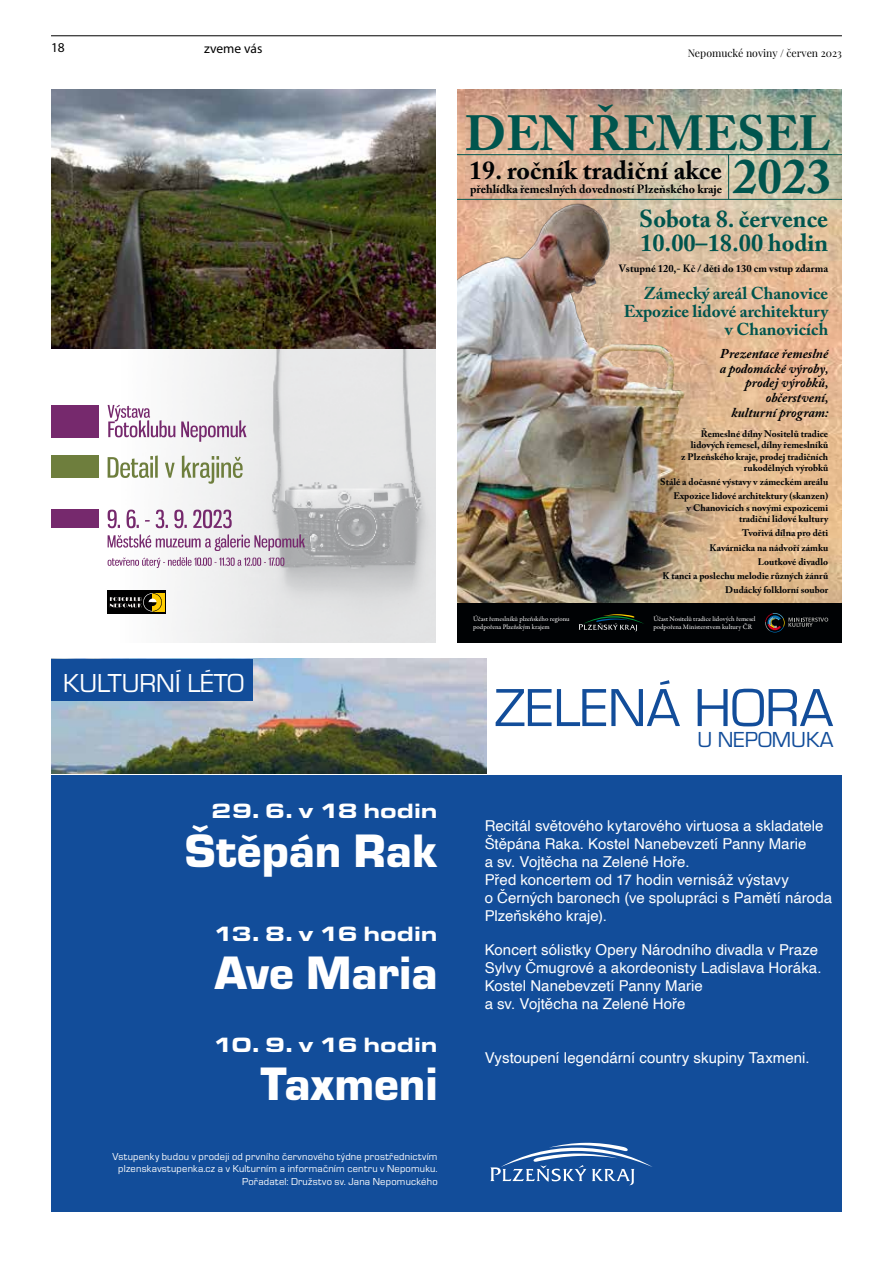
<style>
.page{position:relative;width:893px;height:1263px;background:#fff}
.page>*{position:absolute;margin:0;border:0;box-sizing:border-box;transform-origin:0 0}
.t1{font:55.5px "Eurostile SCTEE";color:#124d9a}
.t2{font:700 49.05px/43.2px "Adobe Caslon Pro";letter-spacing:-.005em;color:#00554e;text-align:right}
.t3{font:900 48.75px "Eurostile TEE";color:#fff}
.t4{font:27px "Eurostile SCTEE";color:#fff}
.t5{font:700 25.8px "Adobe Caslon Pro";letter-spacing:.005em;color:#000204}
.t6{font:700 24.3px/24.3px "Adobe Caslon Pro";color:#00554e}
.t7{font:22.65px "Eurostile SCTEE";color:#124d9a}
.t8{font:900 expanded 21.45px "Eurostile T";color:#fff}
.t9{font:700 17.1px/18.1px "Adobe Caslon Pro";color:#00554e;text-align:right}
.t10{font:15px/18px "Helvetica";letter-spacing:.005em;color:#fff}
.t11{font:italic 700 13.5px/14.7px "Adobe Caslon Pro";color:#000204;text-align:right}
.t12{font:13.5px "Myriad Pro";color:#000}
.t13{font:700 11.85px "Adobe Caslon Pro";color:#000204}
.t14{font:10.5px/12.6px "Eurostile TEE";letter-spacing:.02em;color:#fff;text-align:right}
.t15{font:700 10.5px "Adobe Caslon Pro";color:#000204}
.t16{font:10.5px "Playfair Display";color:#000}
.t17{font:700 9.45px/14.2px "Adobe Caslon Pro";color:#000204;text-align:right}
.t18{font:6.9px/8.2px "Garamond Premr Pro";color:#fff}
</style>
<div class="page">
<hr style="left:51px;top:35px;width:791px;height:1px;background:#000">
<img style="left:51px;top:348px;width:385px;height:294px">
<div style="left:51px;top:455px;width:47px;height:23px;background:#6e7e3d"></div>
<svg style="left:108px;top:534px;width:197px;height:17px"></svg>
<svg style="left:108px;top:510px;width:124px;height:18px"></svg>
<svg style="left:108px;top:455px;width:135px;height:29px"></svg>
<svg style="left:108px;top:405px;width:139px;height:37px"></svg>
<img style="left:51px;top:89px;width:385px;height:259px">
<svg style="left:108px;top:557px;width:176px;height:11px"></svg>
<div style="left:51px;top:405px;width:47px;height:32px;background:#76296d"></div>
<div style="left:51px;top:510px;width:47px;height:18px;background:#76296d"></div>
<div style="left:107px;top:590px;width:58px;height:24px;background:#000"></div>
<div style="left:153px;top:593px;width:12px;height:19px;background:#fecc00"></div>
<svg style="left:110px;top:593px;width:52px;height:18px"></svg>
<img style="left:457px;top:89px;width:385px;height:514px">
<hr style="left:728px;top:155px;width:1px;height:44px;background:#00554e">
<img style="left:457px;top:200px;width:270px;height:403px">
<div style="left:457px;top:603px;width:385px;height:39px;background:#000204"></div>
<svg style="left:579px;top:614px;width:65px;height:17px"></svg>
<svg style="left:765px;top:613px;width:63px;height:19px"></svg>
<hr style="left:457px;top:199px;width:385px;height:1px;background:#00554e">
<hr style="left:457px;top:154px;width:385px;height:1px;background:#00554e">
<img style="left:51px;top:659px;width:435px;height:115px">
<div style="left:51px;top:659px;width:202px;height:41px;background:#124d9a"></div>
<div style="left:51px;top:775px;width:791px;height:436px;background:#124d9a"></div>
<svg style="left:490px;top:1142px;width:162px;height:43px"></svg>
<p class="t12" style="left:51px;top:39px;width:15px">18</p>
<p class="t12" style="left:204px;top:40px;width:60px">zveme vás</p>
<p class="t16" style="left:688px;top:46px;width:156px">Nepomucké noviny / červen 2023</p>
<h2 class="t2" style="left:465px;top:111px;width:367px">DEN ŘEMESEL<br>2023</h2>
<h3 class="t5" style="left:469px;top:155px;width:254px">19. ročník tradiční akce</h3>
<p class="t13" style="left:470px;top:182px;width:254px">přehlídka řemeslných dovedností Plzeňského kraje</p>
<h3 class="t6" style="left:639px;top:206px;width:191px">Sobota 8. července<br>10.00–18.00 hodin</h3>
<p class="t15" style="left:619px;top:262px;width:211px">Vstupné 120,- Kč / děti do 130 cm vstup zdarma</p>
<p class="t9" style="left:624px;top:284px;width:206px">Zámecký areál Chanovice<br>Expozice lidové architektury v Chanovicích</p>
<p class="t11" style="left:720px;top:346px;width:110px">Prezentace řemeslné a podomácké výroby, prodej výrobků, občerstvení, kulturní program:</p>
<p class="t17" style="left:681px;top:428px;width:148px;line-height:11.4px">Řemeslné dílny Nositelů tradice lidových řemesel, dílny řemeslníků<br>z Plzeňského kraje, prodej tradičních rukodělných výrobků</p>
<p class="t17" style="left:660px;top:475px;width:170px">Stálé a dočasné výstavy v zámeckém areálu<br>Expozice lidové architektury (skanzen)</p>
<p class="t17" style="left:687px;top:502px;width:143px;line-height:11.4px">v Chanovicích s novými expozicemi tradiční lidové kultury</p>
<p class="t17" style="left:662px;top:526px;width:167px">Tvořivá dílna pro děti<br>Kavárnička na nádvoří zámku<br>Loutkové divadlo<br>K tanci a poslechu melodie různých žánrů<br>Dudácký folklorní soubor</p>
<p class="t18" style="left:473px;top:615px;width:98px">Účast řemeslníků plzeňského regionu podpořena Plzeňským krajem</p>
<p class="t18" style="left:653px;top:615px;width:104px">Účast Nositelů tradice lidových řemesel podpořena Ministerstvem kultury ČR</p>
<h3 class="t4" style="left:63px;top:668px;width:182px">KULTURNÍ LÉTO</h3>
<h1 class="t1" style="left:494px;top:678px;width:341px">ZELENÁ HORA</h1>
<h3 class="t7" style="left:697px;top:727px;width:138px">U NEPOMUKA</h3>
<h3 class="t8" style="left:211px;top:798px;width:228px">29. 6. v 18 hodin</h3>
<h3 class="t3" style="left:185px;top:824px;width:254px">Štěpán Rak</h3>
<p class="t10" style="left:485px;top:817px;width:349px">Recitál světového kytarového virtuosa a skladatele Štěpána Raka. Kostel Nanebevzetí Panny Marie<br>a sv. Vojtěcha na Zelené Hoře.<br>Před koncertem od 17 hodin vernisáž výstavy<br>o Černých baronech (ve spolupráci s Pamětí národa Plzeňského kraje).</p>
<h3 class="t8" style="left:213px;top:921px;width:226px">13. 8. v 16 hodin</h3>
<h3 class="t3" style="left:215px;top:946px;width:224px">Ave Maria</h3>
<p class="t10" style="left:485px;top:941px;width:338px">Koncert sólistky Opery Národního divadla v Praze Sylvy Čmugrové a akordeonisty Ladislava Horáka.<br>Kostel Nanebevzetí Panny Marie<br>a sv. Vojtěcha na Zelené Hoře</p>
<h3 class="t8" style="left:213px;top:1032px;width:226px">10. 9. v 16 hodin</h3>
<h3 class="t3" style="left:260px;top:1057px;width:179px">Taxmeni</h3>
<p class="t14" style="left:113px;top:1150px;width:326px">Vstupenky budou v prodeji od prvního červnového týdne prostřednictvím plzenskavstupenka.cz a v Kulturním a informačním centru v Nepomuku.<br>Pořadatel: Družstvo sv. Jana Nepomuckého</p>
<p class="t10" style="left:485px;top:1050px;width:326px">Vystoupení legendární country skupiny Taxmeni.</p>
</div>
